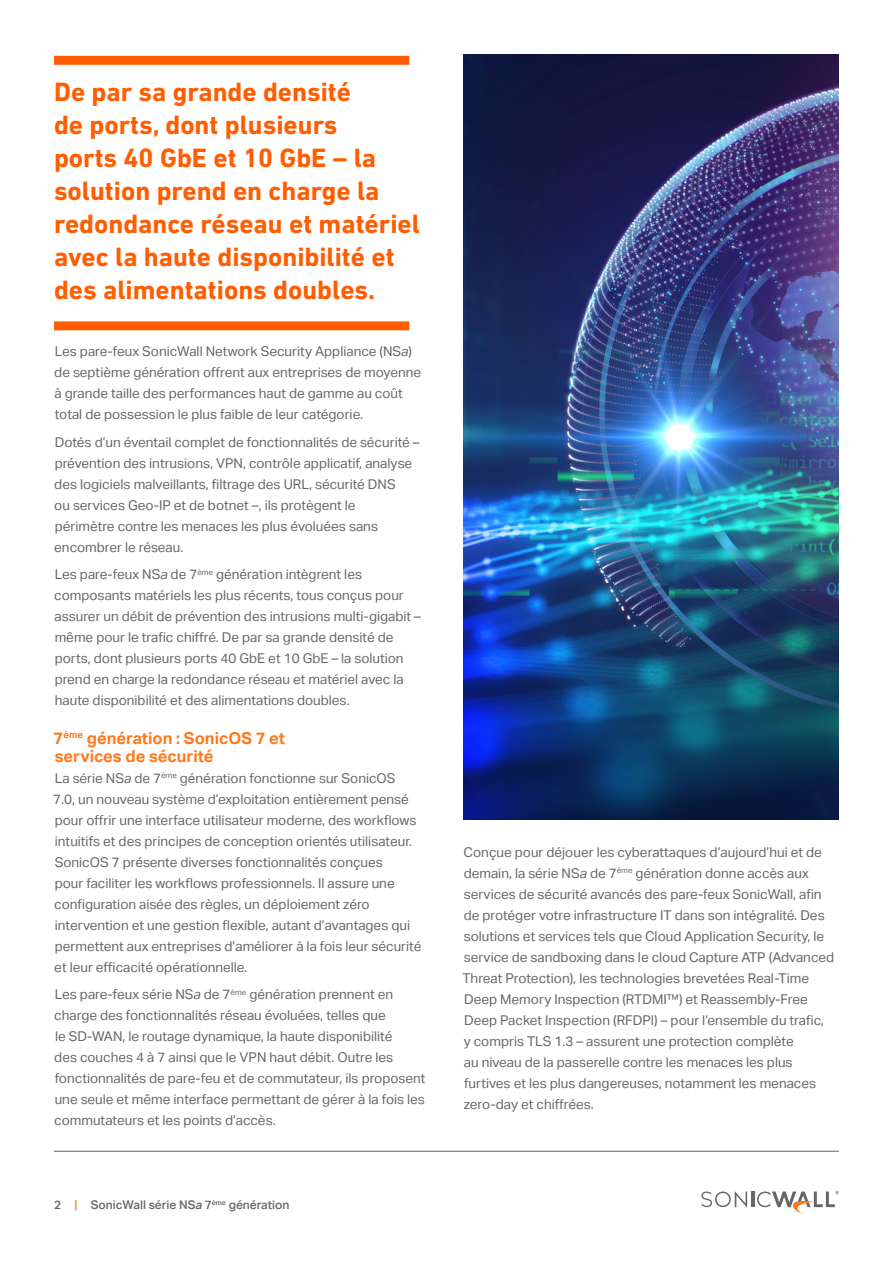
<style>
.page{position:relative;width:893px;height:1263px;background:#fff}
.page>*{position:absolute;margin:0;border:0;box-sizing:border-box;transform-origin:0 0}
.t1{font:700 27px/33px "DIN Next LT Pro";color:#ff5d00}
.t2{font:700 16.5px/18px "Aktiv Grotesk";color:#ff791a}
.t3{font:13.5px/21px "Aktiv Grotesk";color:#666}
.t4{font:500 12px "Aktiv Grotesk";color:#666}
.s1{font-style:italic}
.s2{color:#ff791a}
</style>
<div class="page">
<hr style="left:751px;top:1191px;width:3px;height:16px;background:#666">
<svg style="left:701px;top:1191px;width:46px;height:16px"></svg>
<svg style="left:757px;top:1191px;width:82px;height:23px"></svg>
<hr style="left:54px;top:1151px;width:785px;height:1px;background:#666">
<img style="left:463px;top:54px;width:376px;height:765px">
<div style="left:54px;top:321px;width:355px;height:9px;background:#ff5d00"></div>
<div style="left:54px;top:56px;width:355px;height:9px;background:#ff5d00"></div>
<h1 class="t1" style="left:54px;top:75px;width:367px">De par sa grande densité<br>de ports, dont plusieurs<br>ports 40 GbE et 10 GbE – la solution prend en charge la redondance réseau et matériel avec la haute disponibilité et des alimentations doubles.</h1>
<p class="t3" style="left:54px;top:341px;width:368px">Les pare-feux SonicWall Network Security Appliance (NS<span class="s1">a</span>) de septième génération offrent aux entreprises de moyenne à grande taille des performances haut de gamme au coût total de possession le plus faible de leur catégorie.</p>
<p class="t3" style="left:54px;top:431px;width:367px">Dotés d’un éventail complet de fonctionnalités de sécurité – prévention des intrusions, VPN, contrôle applicatif, analyse des logiciels malveillants, filtrage des URL, sécurité DNS<br>ou services Geo-IP et de botnet –, ils protègent le<br>périmètre contre les menaces les plus évoluées sans encombrer le réseau.</p>
<p class="t3" style="left:54px;top:564px;width:368px">Les pare-feux NS<span class="s1">a</span> de 7<sup>ème</sup> génération intègrent les composants matériels les plus récents, tous conçus pour assurer un débit de prévention des intrusions multi-gigabit – même pour le trafic chiffré. De par sa grande densité de ports, dont plusieurs ports 40 GbE et 10 GbE – la solution prend en charge la redondance réseau et matériel avec la haute disponibilité et des alimentations doubles.</p>
<p class="t2" style="left:54px;top:729px;width:233px">7<sup>ème</sup> génération : SonicOS 7 et services de sécurité</p>
<p class="t3" style="left:53px;top:767px;width:370px">La série NS<span class="s1">a</span> de 7<sup>ème</sup> génération fonctionne sur SonicOS<br>7.0, un nouveau système d’exploitation entièrement pensé pour offrir une interface utilisateur moderne, des workflows intuitifs et des principes de conception orientés utilisateur.<br>SonicOS 7 présente diverses fonctionnalités conçues<br>pour faciliter les workflows professionnels. Il assure une configuration aisée des règles, un déploiement zéro intervention et une gestion flexible, autant d’avantages qui permettent aux entreprises d’améliorer à la fois leur sécurité et leur efficacité opérationnelle.</p>
<p class="t3" style="left:54px;top:984px;width:373px">Les pare-feux série NS<span class="s1">a</span> de 7<sup>ème</sup> génération prennent en charge des fonctionnalités réseau évoluées, telles que<br>le SD-WAN, le routage dynamique, la haute disponibilité<br>des couches 4 à 7 ainsi que le VPN haut débit. Outre les fonctionnalités de pare-feu et de commutateur, ils proposent une seule et même interface permettant de gérer à la fois les commutateurs et les points d’accès.</p>
<p class="t4" style="left:54px;top:1198px;width:237px">2 <span class="s2">|</span> SonicWall série NS<span class="s1">a</span> 7<sup>ème</sup> génération</p>
<p class="t3" style="left:462px;top:841px;width:373px">Conçue pour déjouer les cyberattaques d’aujourd’hui et de demain, la série NS<span class="s1">a</span> de 7<sup>ème</sup> génération donne accès aux services de sécurité avancés des pare-feux SonicWall, afin de protéger votre infrastructure IT dans son intégralité. Des solutions et services tels que Cloud Application Security, le service de sandboxing dans le cloud Capture ATP (Advanced Threat Protection), les technologies brevetées Real-Time Deep Memory Inspection (RTDMI™) et Reassembly-Free Deep Packet Inspection (RFDPI) – pour l’ensemble du trafic,<br>y compris TLS 1.3 – assurent une protection complète<br>au niveau de la passerelle contre les menaces les plus furtives et les plus dangereuses, notamment les menaces zero-day et chiffrées.</p>
</div>
